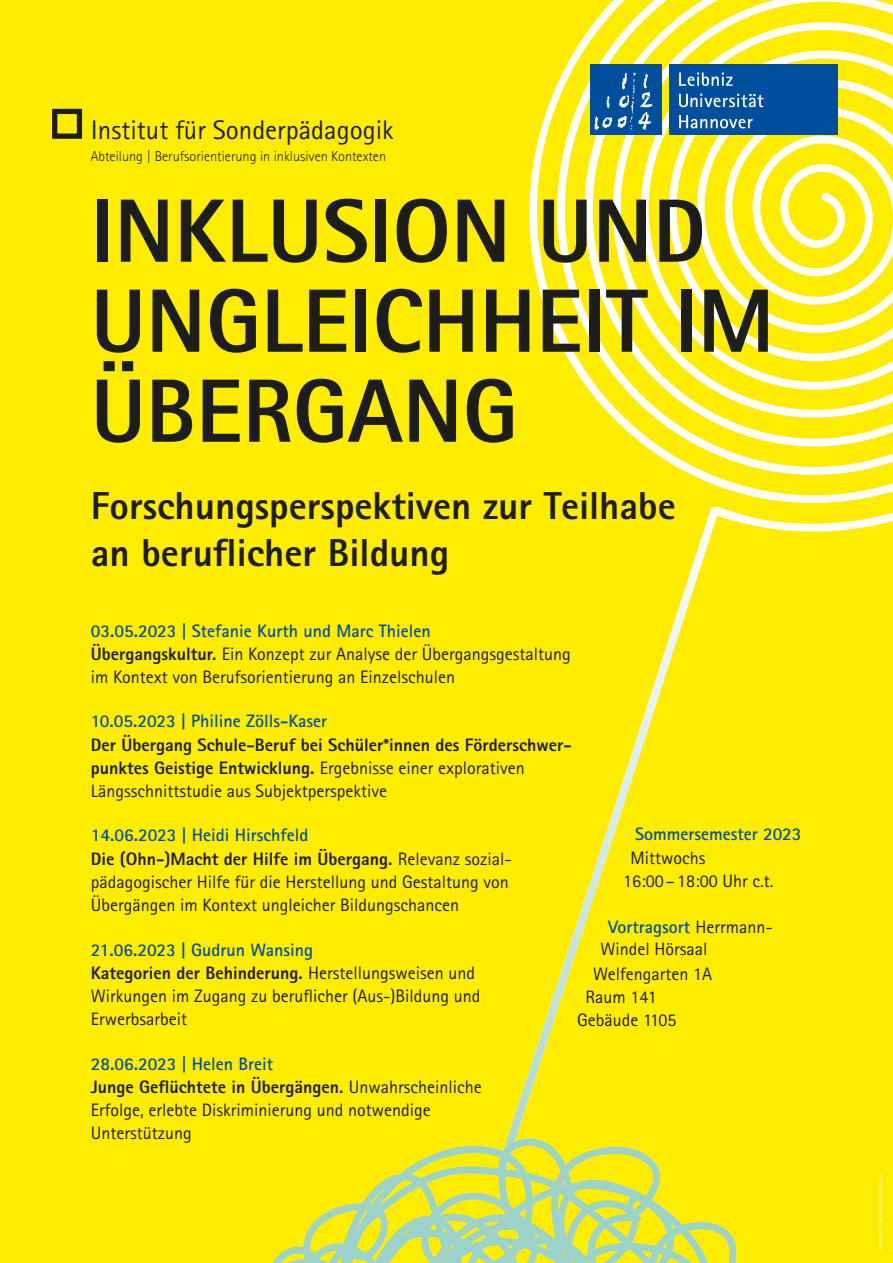
<style>
.page{position:relative;width:893px;height:1263px;background:#ffed00}
.page>*{position:absolute;margin:0;border:0;box-sizing:border-box;transform-origin:0 0}
.t1{font:800 90px/90px "Rotis Sans Serif";color:#1d1d1b}
.t2{font:800 39px/46.5px "Rotis Sans Serif";color:#1d1d1b}
.t3{font:27px "Rotis Sans Serif";color:#1d1d1b}
.t4{font:18px/23.2px "Rotis Sans Serif";color:#1d1d1b}
.t5{font:800 18px/23.2px "Rotis Sans Serif";color:#1d1d1b}
.t6{font:700 18px "Rotis Sans Serif";color:#004f9f}
.t7{font:300 14.25px "Rotis Sans Serif";color:#1d1d1b}
.t8{font:5.25px "Rotis Sans Serif";color:#fff}
.s1{font-weight:700;color:#004f9f}
.s2{font-weight:800}
.s3{font-weight:400}
.s4{font-family:"Rotis Sans Serif Std"}
</style>
<div class="page">
<svg style="left:509px;top:567px;width:192px;height:564px"></svg>
<svg style="left:529px;top:0;width:364px;height:567px"></svg>
<div style="left:52px;top:109px;width:30px;height:30px;border:5px solid #1d1d1b"></div>
<div style="left:669px;top:65px;width:168px;height:70px;background:#004f9f"></div>
<div style="left:590px;top:65px;width:71px;height:70px;background:#004f9f"></div>
<svg style="left:679px;top:73px;width:54px;height:13px"></svg>
<svg style="left:679px;top:94px;width:84px;height:13px"></svg>
<svg style="left:679px;top:115px;width:74px;height:13px"></svg>
<svg style="left:594px;top:72px;width:58px;height:58px"></svg>
<svg style="left:272px;top:1131px;width:465px;height:132px"></svg>
<h3 class="t3" style="left:91px;top:114px;width:304px">Institut für Sonderpädagogik</h3>
<p class="t7" style="left:91px;top:148px;width:297px">Abteilung | Berufsorientierung in inklusiven Kontexten</p>
<h1 class="t1" style="left:91px;top:185px;width:685px">INKLUSION UND<br>UNGLEICHHEIT IM<br>ÜBERGANG</h1>
<h2 class="t2" style="left:91px;top:482px;width:586px">Forschungs perspektiven zur Teilhabe an beruflicher Bildung</h2>
<p class="t4" style="left:91px;top:619px;width:481px"><span class="s1">03.05.2023 | Stefanie Kurth und Marc Thielen<br></span><span class="s2">Übergangskultur.</span> Ein Konzept zur Analyse der Übergangsgestaltung im Kontext von Berufsorientierung an Einzelschulen</p>
<p class="t6" style="left:91px;top:710px;width:238px">10.05.2023 | Philine Zölls-Kaser</p>
<p class="t5" style="left:91px;top:733px;width:483px">Der Übergang Schule-Beruf bei Schüler*innen des Förderschwer&shy;punktes Geistige Entwicklung. <span class="s3">Ergebnisse einer explorativen<br>Längsschnittstudie aus Subjektperspektive</span></p>
<p class="t4" style="left:91px;top:824px;width:422px"><span class="s1">14.06.2023 | Heidi Hirschfeld<br></span><span class="s2">Die (Ohn-)Macht der Hilfe im Übergang.</span> Relevanz sozial&shy;pädagogischer Hilfe für die Herstellung und Gestaltung von Übergängen im Kontext ungleicher Bildungschancen</p>
<p class="t4" style="left:91px;top:938px;width:391px"><span class="s1">21.06.2023 | Gudrun Wansing<br></span><span class="s2">Kategorien der Behinderung.</span> Herstellungsweisen und Wirkungen im Z ugang zu beruflicher (Aus-)Bildung und Erwerbsarbeit</p>
<p class="t4" style="left:91px;top:1052px;width:393px"><span class="s1">28.06.2023 | Helen Breit<br></span><span class="s2">Junge Geflüchtete in Übergängen.</span> Unwahrscheinliche Erfolge, erlebte Diskriminierung und notwendige Unterstützung</p>
<p class="t6" style="left:635px;top:823px;width:168px">Sommersemester 2023</p>
<p class="t4" style="left:623px;top:846px;width:152px;text-indent:8px">Mittwochs<br>16:00 – 18:00 Uhr c.t.</p>
<p class="t4" style="left:601px;top:915px;width:174px;line-height:22.5px;text-indent:8px"><span class="s1">Vortragsort</span> Herrmann-<br>Winde<span class="s4">l</span> Hörsaal</p>
<p class="t4" style="left:593px;top:962px;width:120px">Welfengarten 1A</p>
<p class="t4" style="left:585px;top:985px;width:73px">Raum 141</p>
<p class="t4" style="left:577px;top:1008px;width:101px">Gebäude 1105</p>
<p class="t8" style="left:877px;top:1251px;width:78px;rotate:-90deg">Illustration: © Adobe Stock/Alextanya</p>
</div>
